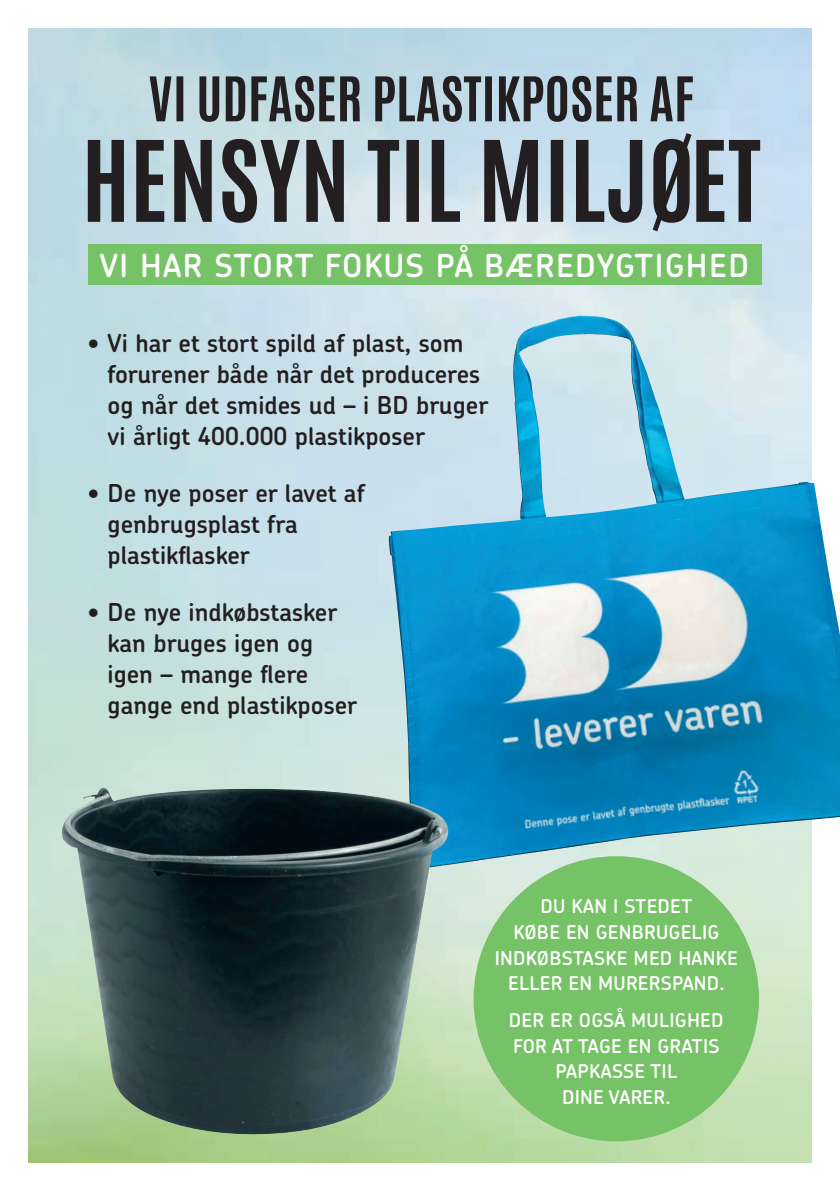
<style>
.page{position:relative;width:840px;height:1191px;background:#fff}
.page>*{position:absolute;margin:0;border:0;box-sizing:border-box;transform-origin:0 0}
.t1{font:600 31.8px "Chevin Pro";letter-spacing:.045em;color:#fff}
.t2{font:600 24.8px/30.8px "Chevin Pro";color:#231f20}
.t3{font:600 19px/25.6px "Chevin Pro";letter-spacing:.015em;color:#fff;text-align:center}
</style>
<div class="page">
<img style="left:28px;top:28px;width:782px;height:1134px">
<img style="left:388px;top:316px;width:451px;height:553px">
<img style="left:62px;top:785px;width:387px;height:350px">
<div style="left:473px;top:856px;width:285px;height:285px;background:#76c266;border-radius:50%"></div>
<div style="left:88px;top:244px;width:672px;height:41px;background:#76c266"></div>
<svg style="left:88px;top:133px;width:671px;height:98px;background:#869198"></svg>
<svg style="left:149px;top:76px;width:543px;height:46px;background:#748087"></svg>
<p class="t1" style="left:100px;top:244px;width:650px">VI HAR STORT FOKUS PÅ BÆREDYGTIGHED</p>
<p class="t2" style="left:108px;top:326px;width:382px;text-indent:-20px">• Vi har et stort spild af plast, som forurener både når det produceres og når det smides ud – i BD bruger vi årligt 400.000 plastikposer</p>
<p class="t2" style="left:108px;top:476px;width:259px;text-indent:-20px">• De nye poser er lavet af genbrugsplast fra plastikflasker</p>
<p class="t2" style="left:108px;top:595px;width:251px;text-indent:-20px">• De nye indkøbstasker kan bruges igen og igen – mange flere gange end plastikposer</p>
<p class="t3" style="left:494px;top:892px;width:244px">DU KAN I STEDET<br>KØBE EN GENBRUGELIG<br>INDKØBSTASKE MED HANKE<br>ELLER EN MURERSPAND.</p>
<p class="t3" style="left:508px;top:1006px;width:216px">DER ER OGSÅ MULIGHED<br>FOR AT TAGE EN GRATIS<br>PAPKASSE TIL<br>DINE VARER.</p>
</div>
